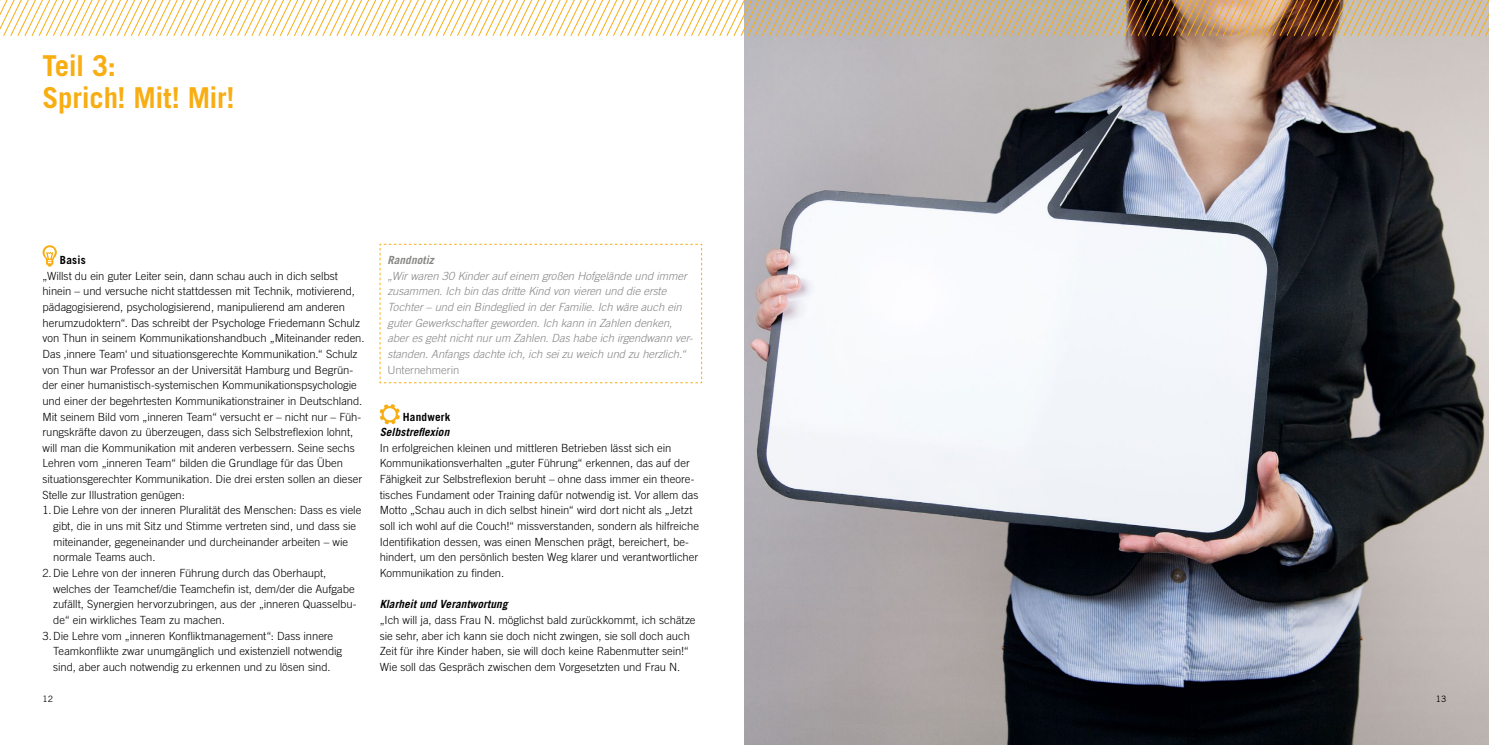
<style>
.page{position:relative;width:1489px;height:745px;background:#fff}
.page>*{position:absolute;margin:0;border:0;box-sizing:border-box;transform-origin:0 0}
.t1{font:700 28.75px/31.2px "Trade Gothic LT Std";letter-spacing:-.015em;color:#f8ad12}
.t2{font:300 11.25px/15.6px "Trade Gothic LT Std";letter-spacing:-.005em;color:#000}
.t3{font:italic 300 11.25px/15.6px "Trade Gothic LT Std";letter-spacing:-.005em;color:#878786}
.t4{font:italic 700 11.25px "Trade Gothic LT Std";letter-spacing:.01em;color:#000}
.t5{font:700 11.25px "Trade Gothic LT Std";letter-spacing:.015em;color:#000}
.t6{font:300 11.25px "Trade Gothic LT Std";letter-spacing:-.005em;color:#878786}
.t7{font:italic 700 11.25px "Trade Gothic LT Std";letter-spacing:.01em;color:#878786}
.t8{font:8.75px "Trade Gothic LT Std";color:#000}
</style>
<div class="page">
<img style="left:744px;top:37px;width:744px;height:707px">
<svg style="left:43px;top:245px;width:14px;height:21px"></svg>
<svg style="left:379px;top:243px;width:323px;height:140px"></svg>
<svg style="left:380px;top:404px;width:20px;height:20px"></svg>
<svg style="left:0;top:0;width:1488px;height:37px"></svg>
<h1 class="t1" style="left:43px;top:50px;width:193px">Teil 3:<br>Sprich! Mit! Mir!</h1>
<p class="t5" style="left:60px;top:253px;width:27px">Basis</p>
<p class="t2" style="left:43px;top:267px;width:297px">„Willst du ein guter Leiter sein, dann schau auch in dich selbst</p>
<p class="t2" style="left:43px;top:283px;width:314px">hinein – und versuche nicht stattdessen mit Technik, motivierend,</p>
<p class="t2" style="left:43px;top:299px;width:304px">pädagogisierend, psychologisierend, manipulierend am anderen</p>
<p class="t2" style="left:43px;top:314px;width:319px">herumzudoktern“. Das schreibt der Psychologe Friedemann Schulz</p>
<p class="t2" style="left:43px;top:330px;width:323px">von Thun in seinem Kommunikationshandbuch „Miteinander reden.</p>
<p class="t2" style="left:43px;top:346px;width:316px">Das ‚innere Team‘ und situationsgerechte Kommunikation.“ Schulz</p>
<p class="t2" style="left:43px;top:361px;width:312px">von Thun war Professor an der Universität Hamburg und Begrün-</p>
<p class="t2" style="left:43px;top:377px;width:316px">der einer humanistisch-systemischen Kommunikationspsychologie</p>
<p class="t2" style="left:43px;top:392px;width:321px">und einer der begehrtesten Kommunikationstrainer in Deutschland.</p>
<p class="t2" style="left:43px;top:408px;width:320px">Mit seinem Bild vom „inneren Team“ versucht er – nicht nur – Füh-</p>
<p class="t2" style="left:43px;top:424px;width:312px">rungskräfte davon zu überzeugen, dass sich Selbstreflexion lohnt,</p>
<p class="t2" style="left:43px;top:439px;width:314px">will man die Kommunikation mit anderen verbessern. Seine sechs</p>
<p class="t2" style="left:43px;top:455px;width:302px">Lehren vom „inneren Team“ bilden die Grundlage für das Üben</p>
<p class="t2" style="left:43px;top:471px;width:321px">situationsgerechter Kommunikation. Die drei ersten sollen an dieser</p>
<p class="t2" style="left:43px;top:486px;width:144px">Stelle zur Illustration genügen:</p>
<p class="t2" style="left:43px;top:502px;width:320px">1.Die Lehre von der inneren Pluralität des Menschen: Dass es viele</p>
<p class="t2" style="left:53px;top:517px;width:304px">gibt, die in uns mit Sitz und Stimme vertreten sind, und dass sie</p>
<p class="t2" style="left:53px;top:533px;width:296px">miteinander, gegeneinander und durcheinander arbeiten – wie</p>
<p class="t2" style="left:53px;top:549px;width:104px">normale Teams auch.</p>
<p class="t2" style="left:43px;top:564px;width:285px">2.Die Lehre von der inneren Führung durch das Oberhaupt,</p>
<p class="t2" style="left:53px;top:580px;width:303px">welches der Teamchef/die Teamchefin ist, dem/der die Aufgabe</p>
<p class="t2" style="left:53px;top:596px;width:305px">zufällt, Synergien hervorzubringen, aus der „inneren Quasselbu-</p>
<p class="t2" style="left:53px;top:611px;width:173px">de“ ein wirkliches Team zu machen.</p>
<p class="t2" style="left:43px;top:627px;width:292px">3.Die Lehre vom „inneren Konfliktmanagement“: Dass innere</p>
<p class="t2" style="left:53px;top:642px;width:290px">Teamkonflikte zwar unumgänglich und existenziell notwendig</p>
<p class="t2" style="left:53px;top:658px;width:279px">sind, aber auch notwendig zu erkennen und zu lösen sind.</p>
<p class="t7" style="left:387px;top:253px;width:48px">Randnotiz</p>
<p class="t3" style="left:387px;top:268px;width:307px">„Wir waren 30 Kinder auf einem großen Hofgelände und immer zusammen. Ich bin das dritte Kind von vieren und die erste Tochter – und ein Bindeglied in der Familie. Ich wäre auch ein guter Gewerkschafter geworden. Ich kann in Zahlen denken, aber es geht nicht nur um Zahlen. Das habe ich irgendwann ver&shy;standen. Anfangs dachte ich, ich sei zu weich und zu herzlich.“</p>
<p class="t6" style="left:387px;top:362px;width:73px">Unternehmerin</p>
<p class="t5" style="left:403px;top:409px;width:49px">Handwerk</p>
<p class="t4" style="left:380px;top:425px;width:71px">Selbstreflexion</p>
<p class="t2" style="left:380px;top:439px;width:321px">In erfolgreichen kleinen und mittleren Betrieben lässt sich ein Kommunikationsverhalten „guter Führung“ erkennen, das auf der Fähigkeit zur Selbstreflexion beruht – ohne dass immer ein theore&shy;tisches Fundament oder Training dafür notwendig ist. Vor allem das Motto „Schau auch in dich selbst hinein“ wird dort nicht als „Jetzt soll ich wohl auf die Couch!“ missverstanden, sondern als hilfreiche Identifikation dessen, was einen Menschen prägt, bereichert, be&shy;hindert, um den persönlich besten Weg klarer und verantwortlicher Kommunikation zu finden.</p>
<p class="t4" style="left:380px;top:597px;width:129px">Klarheit und Verantwortung</p>
<p class="t2" style="left:380px;top:611px;width:317px">„Ich will ja, dass Frau N. möglichst bald zurückkommt, ich schätze sie sehr, aber ich kann sie doch nicht zwingen, sie soll doch auch Zeit für ihre Kinder haben, sie will doch keine Rabenmutter sein!“ Wie soll das Gespräch zwischen dem Vorgesetzten und Frau N.</p>
<p class="t8" style="left:43px;top:693px;width:12px">12</p>
<p class="t8" style="left:1435px;top:693px;width:12px">13</p>
</div>
